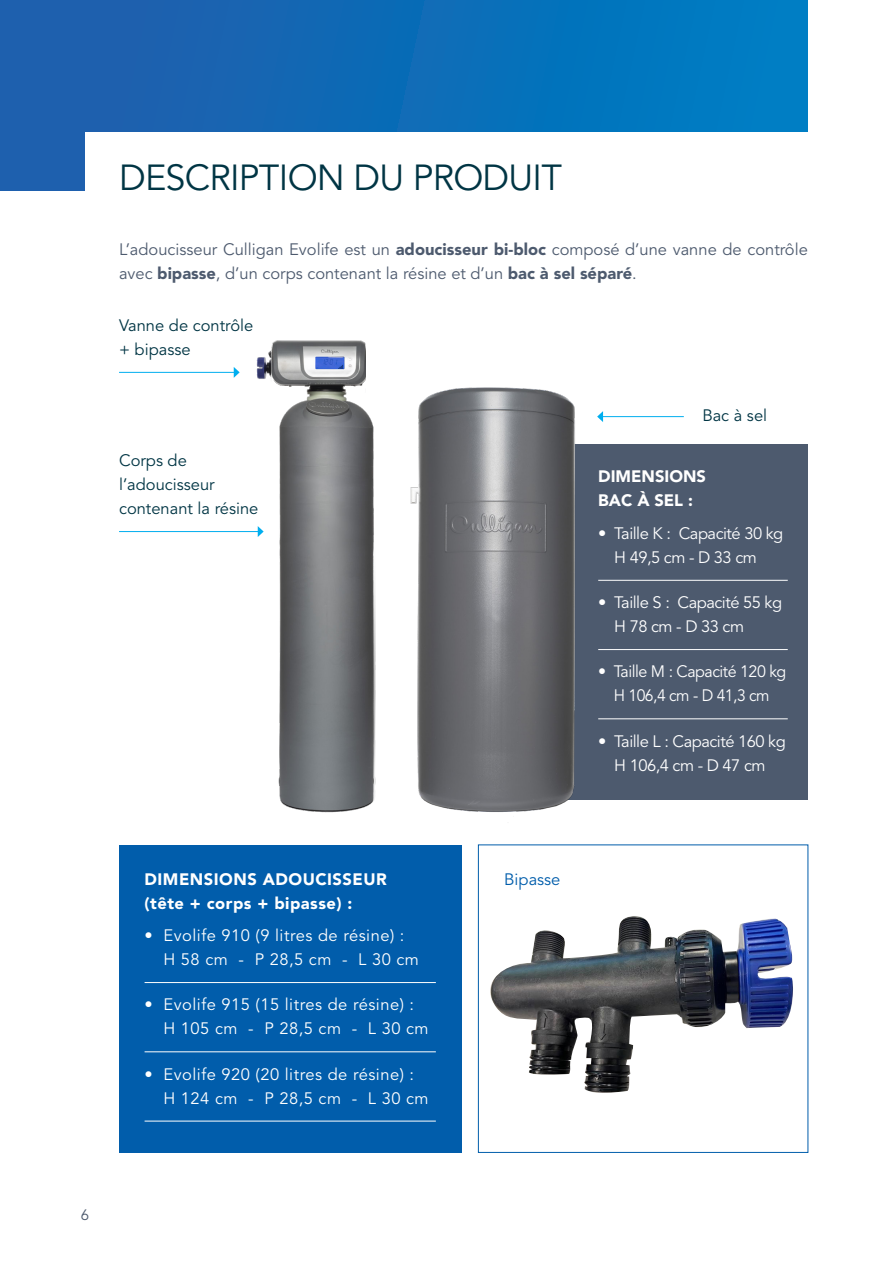
<style>
.page{position:relative;width:893px;height:1263px;background:#fff}
.page>*{position:absolute;margin:0;border:0;box-sizing:border-box;transform-origin:0 0}
.t1{font:36px "Avenir LT Std";letter-spacing:-.02em;color:#003544}
.t2{font:16.5px/24px "Avenir LT Std";letter-spacing:.03em;color:#fff}
.t3{font:16.5px/24px "Avenir LT Std";letter-spacing:-.03em;color:#fff}
.t4{font:16.5px/24px "Avenir LT Std";color:#4d5a6e}
.t5{font:16.5px/24px "Avenir LT Std";color:#003544}
.t6{font:900 16.5px/24px "Avenir LT Std";letter-spacing:.03em;color:#fff}
.t7{font:900 16.5px/24px "Avenir LT Std";color:#fff}
.t8{font:16.5px "Avenir LT Std";color:#015dab}
.t9{font:15px "Avenir LT Std";color:#4d5a6e}
.s1{font-weight:900}
</style>
<div class="page">
<img style="left:490px;top:916px;width:303px;height:177px">
<div style="left:478px;top:844px;width:330px;height:309px;border:1px solid #015dab"></div>
<div style="left:478px;top:444px;width:330px;height:355px;background:#4d5a6e"></div>
<div style="left:119px;top:845px;width:343px;height:307px;background:#015dab"></div>
<hr style="left:119px;top:531px;width:140px;height:1px;background:#00aeef">
<hr style="left:119px;top:372px;width:116px;height:1px;background:#00aeef">
<svg style="left:234px;top:367px;width:6px;height:11px"></svg>
<hr style="left:602px;top:416px;width:82px;height:1px;background:#00aeef">
<hr style="left:145px;top:982px;width:291px;height:1px;background:#fff">
<hr style="left:145px;top:1051px;width:291px;height:1px;background:#fff">
<hr style="left:145px;top:1121px;width:291px;height:1px;background:#fff">
<hr style="left:598px;top:580px;width:190px;height:1px;background:#fff">
<hr style="left:598px;top:649px;width:190px;height:1px;background:#fff">
<hr style="left:598px;top:718px;width:190px;height:1px;background:#fff">
<div style="left:0;top:0;width:808px;height:190px;background:linear-gradient(to right,#215baa,#007ec4)"></div>
<div style="left:85px;top:132px;width:753px;height:64px;background:#fff"></div>
<img style="left:240px;top:340px;width:375px;height:473px">
<div style="left:366px;top:338px;width:27px;height:61px;background:#fff"></div>
<p class="t1" style="left:119px;top:157px;width:444px">DESCRIPTION DU PRODUIT</p>
<p class="t4" style="left:119px;top:238px;width:690px">L’adoucisseur Culligan Evolife est un <span class="s1">adoucisseur bi-bloc</span> composé d’une vanne de contrôle avec <span class="s1">bipasse</span>, d’un corps contenant la résine et d’un <span class="s1">bac à sel séparé</span>.</p>
<p class="t5" style="left:119px;top:313px;width:136px">Vanne de contrôle</p>
<p class="t5" style="left:119px;top:337px;width:73px">+ bipasse</p>
<p class="t5" style="left:119px;top:449px;width:141px">Corps de l’adoucisseur contenant la résine</p>
<p class="t6" style="left:145px;top:867px;width:244px">DIMENSIONS ADOUCISSEUR (tête + corps + bipasse) :</p>
<p class="t2" style="left:163px;top:924px;width:257px;text-indent:-19px">• Evolife 910 (9 litres de résine) :<br>H 58 cm - P 28,5 cm - L 30 cm</p>
<p class="t2" style="left:163px;top:993px;width:267px;text-indent:-19px">• Evolife 915 (15 litres de résine) :<br>H 105 cm - P 28,5 cm - L 30 cm</p>
<p class="t2" style="left:163px;top:1062px;width:267px;text-indent:-19px">• Evolife 920 (20 litres de résine) :<br>H 124 cm - P 28,5 cm - L 30 cm</p>
<p class="t5" style="left:702px;top:403px;width:66px">Bac à sel</p>
<p class="t7" style="left:598px;top:465px;width:109px">DIMENSIONS<br>BAC À SEL :</p>
<p class="t3" style="left:614px;top:522px;width:171px;text-indent:-16px">• Taille K : Capacité 30 kg<br>H 49,5 cm - D 33 cm</p>
<p class="t3" style="left:614px;top:591px;width:169px;text-indent:-16px">• Taille S : Capacité 55 kg<br>H 78 cm - D 33 cm</p>
<p class="t3" style="left:598px;top:660px;width:190px;text-align:center">• Taille M : Capacité 120 kg<br>H 106,4 cm - D 41,3 cm</p>
<p class="t3" style="left:598px;top:729px;width:189px;text-align:center">• Taille L : Capacité 160 kg<br>H 106,4 cm - D 47 cm</p>
<p class="t8" style="left:504px;top:869px;width:58px">Bipasse</p>
<p class="t9" style="left:81px;top:1206px;width:10px">6</p>
</div>
